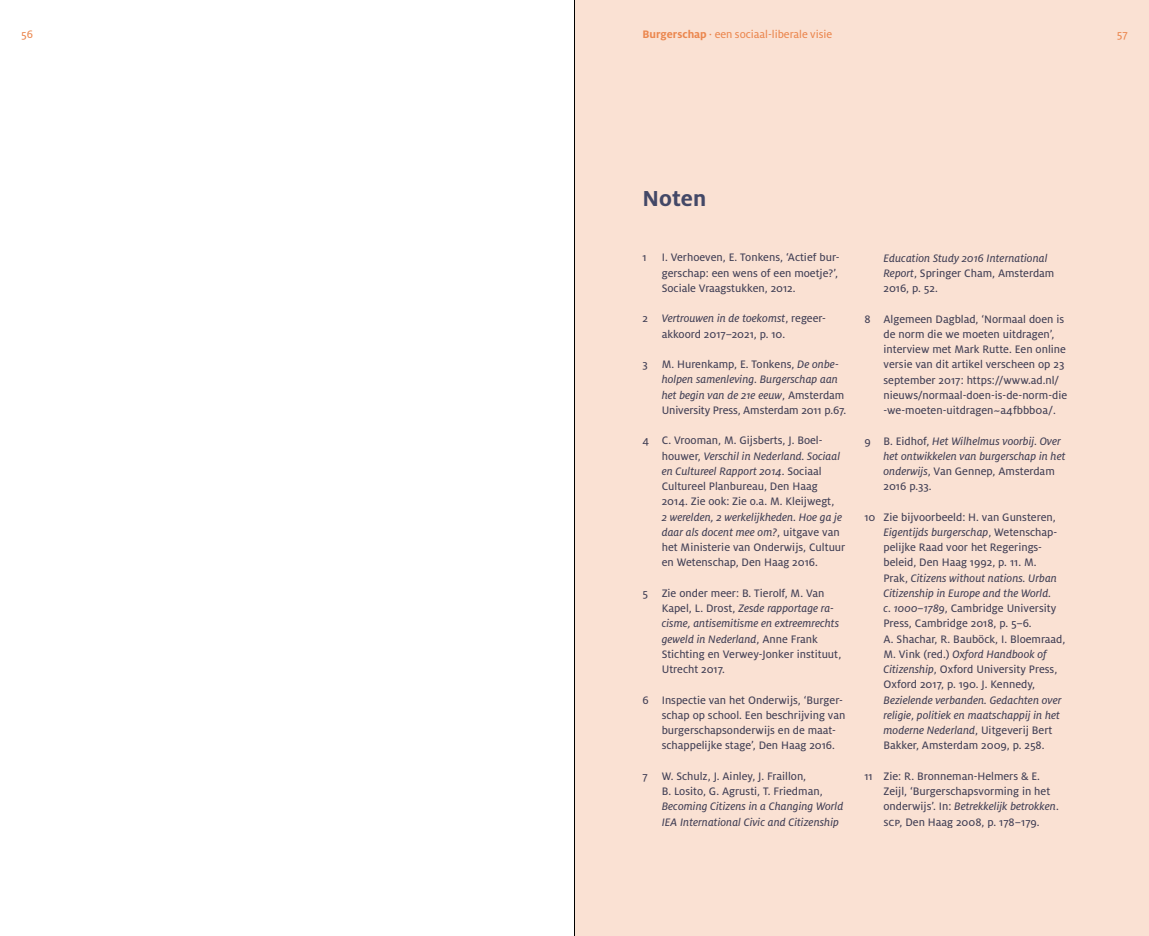
<style>
.page{position:relative;width:1149px;height:936px;background:#fff}
.page>*{position:absolute;margin:0;border:0;box-sizing:border-box;transform-origin:0 0}
.t1{font:700 24px "Milo OT";color:#434867}
.t2{font:12px/15.3px "Milo Pro Text";color:#434867}
.t3{font:12px/15.3px "Milo Pro Text Ita";color:#434867}
.t4{font:12px "Milo Pro Text";color:#eb874f}
.s1{font-family:"Milo Pro";font-weight:700}
.s2{font-family:"Milo Pro Text"}
.s3{font-family:"Milo Pro Text Ita"}
</style>
<div class="page">
<div style="left:574px;top:0;width:574px;height:935px;background:#fae1d3"></div>
<hr style="left:574px;top:0;width:1px;height:935px;background:#000">
<p class="t4" style="left:642px;top:27px;width:191px"><span class="s1">Burgerschap</span> · een sociaal-liberale visie</p>
<p class="t4" style="left:21px;top:27px;width:13px">56</p>
<p class="t4" style="left:1116px;top:27px;width:12px">57</p>
<h1 class="t1" style="left:642px;top:185px;width:65px">Noten</h1>
<p class="t2" style="left:661px;top:250px;width:179px;text-indent:-19px">1 I. Verhoeven, E. Tonkens, ‘Actief bur&shy;gerschap: een wens of een moetje?’,<br>Sociale Vraagstukken, 2012.</p>
<p class="t3" style="left:642px;top:311px;width:185px"><span class="s2">2</span> Vertrouwen in de toekomst<span class="s2">, regeer-</span></p>
<p class="t2" style="left:661px;top:326px;width:125px">akkoord 2017–2021, p. 10.</p>
<p class="t2" style="left:642px;top:357px;width:198px">3 M. Hurenkamp, E. Tonkens, <span class="s3">De onbe-</span></p>
<p class="t3" style="left:661px;top:372px;width:184px">holpen samenleving. Burgerschap aan het begin van de 21e eeuw<span class="s2">, Amsterdam</span></p>
<p class="t2" style="left:661px;top:402px;width:186px">University Press, Amsterdam 2011 p.67.</p>
<p class="t2" style="left:642px;top:433px;width:181px">4 C. Vrooman, M. Gijsberts, J. Boel-</p>
<p class="t3" style="left:661px;top:448px;width:180px"><span class="s2">houwer,</span> Verschil in Nederland. Sociaal en Cultureel Rapport 2014<span class="s2">. Sociaal</span></p>
<p class="t2" style="left:661px;top:479px;width:174px">Cultureel Planbureau, Den Haag<br>2014. Zie ook: Zie o.a. M. Kleijwegt,</p>
<p class="t3" style="left:661px;top:509px;width:182px">2 werelden, 2 werkelijkheden. Hoe ga je daar als docent mee om?<span class="s2">, uitgave van</span></p>
<p class="t2" style="left:661px;top:539px;width:185px">het Ministerie van Onderwijs, Cultuur en Wetenschap, Den Haag 2016.</p>
<p class="t2" style="left:642px;top:585px;width:183px">5 Zie onder meer: B. Tierolf, M. Van</p>
<p class="t3" style="left:661px;top:600px;width:179px"><span class="s2">Kapel, L. Drost,</span> Zesde rapportage ra&shy;cisme, antisemitisme en extreemrechts geweld in Nederland<span class="s2">, Anne Frank</span></p>
<p class="t2" style="left:661px;top:646px;width:181px">Stichting en Verwey-Jonker instituut,<br>Utrecht 2017.</p>
<p class="t2" style="left:661px;top:692px;width:185px;text-indent:-19px">6 Inspectie van het Onderwijs, ‘Burger&shy;schap op school. Een beschrijving van burgerschapsonderwijs en de maat&shy;schappelijke stage’, Den Haag 2016.</p>
<p class="t2" style="left:661px;top:768px;width:162px;text-indent:-19px">7 W. Schulz, J. Ainley, J. Fraillon,<br>B. Losito, G. Agrusti, T. Friedman,</p>
<p class="t3" style="left:661px;top:799px;width:183px">Becoming Citizens in a Changing World<br>IEA International Civic and Citizenship</p>
<p class="t3" style="left:883px;top:250px;width:165px">Education Study 2016 International</p>
<p class="t2" style="left:883px;top:265px;width:172px"><span class="s3">Report</span>, Springer Cham, Amsterdam<br>2016, p. 52.</p>
<p class="t2" style="left:883px;top:311px;width:185px;text-indent:-19px">8 Algemeen Dagblad, ‘Normaal doen is de norm die we moeten uitdragen’, interview met Mark Rutte. Een online versie van dit artikel verscheen op 23 september 2017: https://www.ad.nl/ nieuws/normaal-doen-is-de-norm-die -we-moeten-uitdragen~a4fbbb0a/.</p>
<p class="t3" style="left:883px;top:433px;width:183px;text-indent:-19px"><span class="s2">9 B. Eidhof,</span> Het Wilhelmus voorbij. Over het ontwikkelen van burgerschap in het</p>
<p class="t2" style="left:883px;top:463px;width:173px"><span class="s3">onderwijs</span>, Van Gennep, Amsterdam<br>2016 p.33.</p>
<p class="t2" style="left:864px;top:509px;width:193px">10 Zie bijvoorbeeld: H. van Gunsteren,</p>
<p class="t3" style="left:883px;top:524px;width:175px">Eigentijds burgerschap<span class="s2">, Wetenschap-</span></p>
<p class="t2" style="left:883px;top:540px;width:160px">pelijke Raad voor het Regerings&shy;beleid, Den Haag 1992, p. 11. M.</p>
<p class="t3" style="left:883px;top:570px;width:175px"><span class="s2">Prak,</span> Citizens without nations. Urban<br>Citizenship in Europe and the World.</p>
<p class="t2" style="left:883px;top:601px;width:183px"><span class="s3">c. 1000–1789</span>, Cambridge University<br>Press, Cambridge 2018, p. 5–6.<br>A. Shachar, R. Bauböck, I. Bloemraad,</p>
<p class="t3" style="left:883px;top:646px;width:165px"><span class="s2">M. Vink (red.)</span> Oxford Handbook of</p>
<p class="t2" style="left:883px;top:661px;width:175px"><span class="s3">Citizenship</span>, Oxford University Press,<br>Oxford 2017, p. 190. J. Kennedy,</p>
<p class="t3" style="left:883px;top:692px;width:179px">Bezielende verbanden. Gedachten over religie, politiek en maatschappij in het moderne Nederland<span class="s2">, Uitgeverij Bert</span></p>
<p class="t2" style="left:883px;top:738px;width:162px">Bakker, Amsterdam 2009, p. 258.</p>
<p class="t2" style="left:883px;top:768px;width:168px;text-indent:-19px">11 Zie: R. Bronneman-Helmers &amp; E.<br>Zeijl, ‘Burgerschapsvorming in het</p>
<p class="t3" style="left:883px;top:799px;width:177px"><span class="s2">onderwijs’. In:</span> Betrekkelijk betrokken<span class="s2">.</span></p>
<p class="t2" style="left:883px;top:814px;width:158px">SCP, Den Haag 2008, p. 178–179.</p>
</div>
